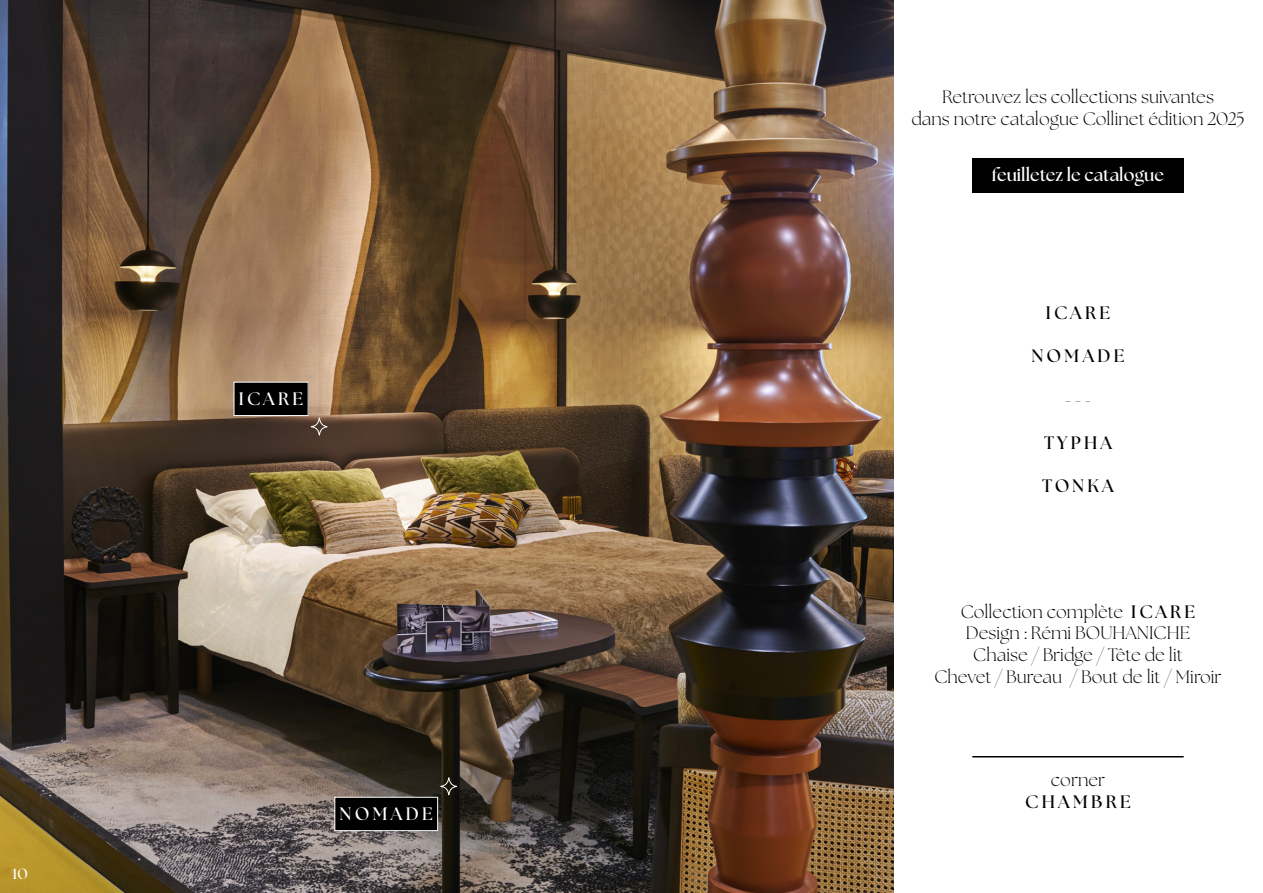
<style>
.page{position:relative;width:1263px;height:893px;background:#fff}
.page>*{position:absolute;margin:0;border:0;box-sizing:border-box;transform-origin:0 0}
.t1{font:300 18px/21.6px "The Seasons";color:#000;text-align:center}
.t2{font:700 18px "The Seasons";color:#fff}
.t3{font:700 18px "The Seasons";letter-spacing:.18em;color:#000}
.t4{font:700 15px "The Seasons";color:#fff}
.s1{font-weight:700}
</style>
<div class="page">
<img style="left:0;top:0;width:893px;height:893px">
<div style="left:972px;top:158px;width:212px;height:35px;background:#000"></div>
<svg style="left:310px;top:417px;width:18px;height:19px"></svg>
<svg style="left:440px;top:777px;width:17px;height:19px"></svg>
<hr style="left:972px;top:756px;width:212px;height:1px;background:#000">
<div style="left:234px;top:382px;width:74px;height:34px;background:#000"></div>
<div style="left:234px;top:382px;width:75px;height:34px;border:1px solid #fff"></div>
<div style="left:335px;top:797px;width:103px;height:34px;background:#000"></div>
<div style="left:334px;top:797px;width:104px;height:34px;border:1px solid #fff"></div>
<p class="t4" style="left:13px;top:863px;width:17px">10</p>
<p class="t2" style="left:239px;top:386px;width:66px">ICARE</p>
<p class="t2" style="left:340px;top:802px;width:95px">NOMADE</p>
<p class="t1" style="left:911px;top:86px;width:335px">Retrouvez les collections suivantes<br>dans notre catalogue Collinet édition 2025</p>
<p class="t2" style="left:992px;top:162px;width:174px">feuilletez le catalogue</p>
<p class="t3" style="left:1046px;top:301px;width:66px">ICARE</p>
<p class="t3" style="left:1031px;top:344px;width:95px">NOMADE</p>
<p class="t3" style="left:1065px;top:387px;width:28px">---</p>
<p class="t3" style="left:1044px;top:430px;width:70px">TYPHA</p>
<p class="t3" style="left:1042px;top:474px;width:73px">TONKA</p>
<p class="t1" style="left:934px;top:601px;width:289px">Collection complète <span class="s1">I CA R E<br></span>Design : Rémi BOUHANICHE<br>Chaise / Bridge / Tête de lit<br>Chevet / Bureau / Bout de lit / Miroir</p>
<p class="t1" style="left:1051px;top:769px;width:56px">corner</p>
<p class="t3" style="left:1025px;top:789px;width:107px">CHAMBRE</p>
</div>
